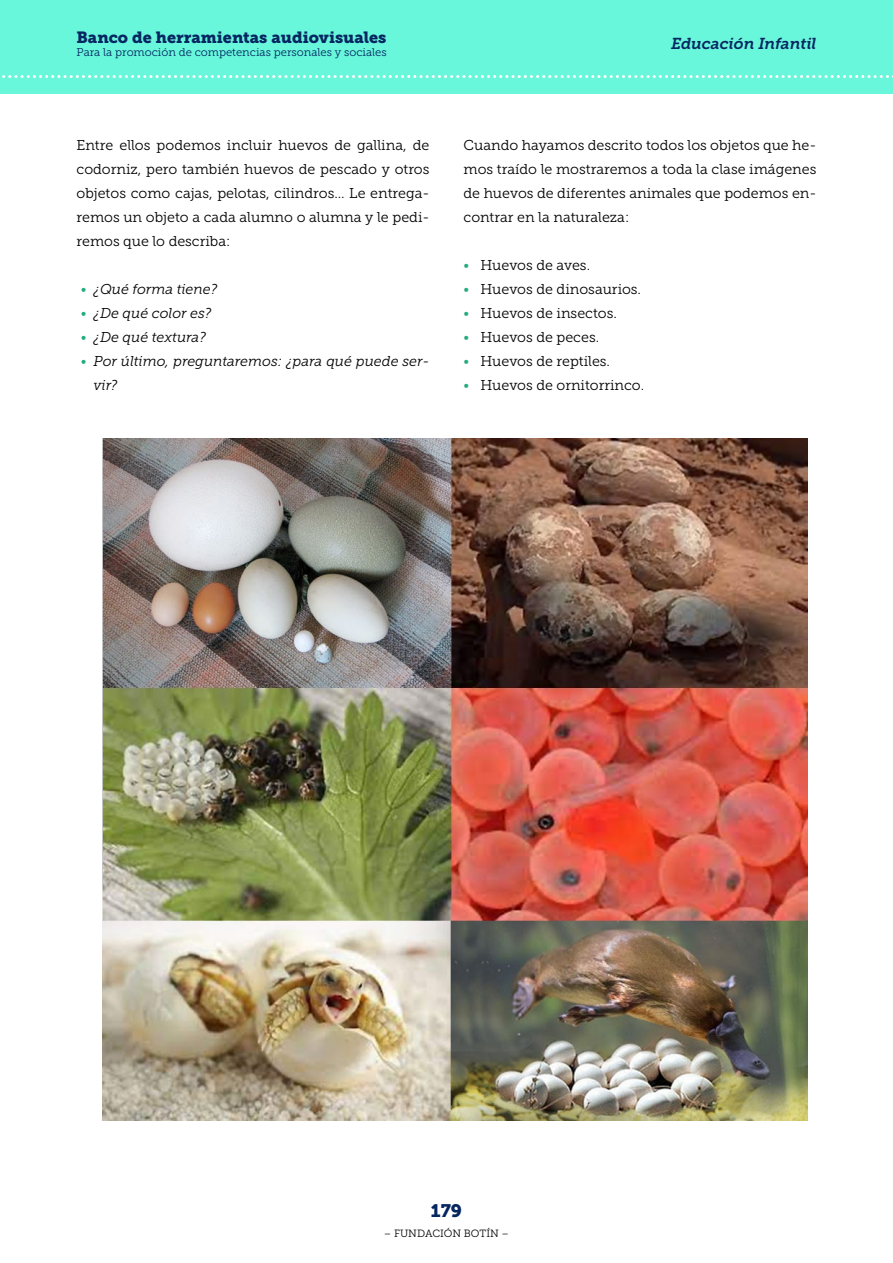
<style>
.page{position:relative;width:893px;height:1263px;background:#fff}
.page>*{position:absolute;margin:0;border:0;box-sizing:border-box;transform-origin:0 0}
.t1{font:18px "Museo Slab 900";color:#052661}
.t2{font:16.2px "Museo Slab 900";color:#052661}
.t3{font:italic 15.75px "Museo Slab 700";letter-spacing:-.005em;color:#052661}
.t4{font:14.25px/24px "Museo Slab 300";color:#000;text-align:justify}
.t5{font:italic 14.25px/24px "Museo Slab 300";color:#000}
.t6{font:11.25px "Museo Slab 300";color:#052661}
.t7{font:10.5px "Museo Slab 300";color:#000}
.s1{font-style:normal;color:#24ac7e}
.s2{color:#24ac7e}
</style>
<div class="page">
<div style="left:0;top:0;width:893px;height:94px;background:#69f7db"></div>
<svg style="left:2px;top:75px;width:891px;height:3px"></svg>
<img style="left:102px;top:438px;width:706px;height:683px">
<p class="t2" style="left:77px;top:28px;width:311px">Banco de herramientas audiovisuales</p>
<p class="t6" style="left:77px;top:46px;width:312px">Para la promoción de competencias personales y sociales</p>
<p class="t4" style="left:77px;top:133px;width:354px">Entre ellos podemos incluir huevos de gallina, de codorniz, pero también huevos de pescado y otros objetos como cajas, pelotas, cilindros… Le entrega&shy;remos un objeto a cada alumno o alumna y le pedi&shy;remos que lo describa:</p>
<p class="t5" style="left:81px;top:277px;width:138px"><span class="s1">•</span> ¿Qué forma tiene?</p>
<p class="t5" style="left:81px;top:301px;width:132px"><span class="s1">•</span> ¿De qué color es?</p>
<p class="t5" style="left:81px;top:325px;width:127px"><span class="s1">•</span> ¿De qué textura?</p>
<p class="t5" style="left:94px;top:349px;width:337px;text-indent:-13px"><span class="s1">•</span> Por último, preguntaremos: ¿para qué puede ser&shy;vir?</p>
<p class="t3" style="left:671px;top:34px;width:147px">Educación Infantil</p>
<p class="t4" style="left:463px;top:133px;width:354px">Cuando hayamos descrito todos los objetos que he&shy;mos traído le mostraremos a toda la clase imágenes de huevos de diferentes animales que podemos en&shy;contrar en la naturaleza:</p>
<p class="t4" style="left:463px;top:253px;width:128px"><span class="s2">•</span> Huevos de aves.</p>
<p class="t4" style="left:463px;top:277px;width:179px"><span class="s2">•</span> Huevos de dinosaurios.</p>
<p class="t4" style="left:463px;top:301px;width:155px"><span class="s2">•</span> Huevos de insectos.</p>
<p class="t4" style="left:463px;top:325px;width:137px"><span class="s2">•</span> Huevos de peces.</p>
<p class="t4" style="left:463px;top:349px;width:148px"><span class="s2">•</span> Huevos de reptiles.</p>
<p class="t4" style="left:463px;top:373px;width:182px"><span class="s2">•</span> Huevos de ornitorrinco.</p>
<p class="t1" style="left:431px;top:1201px;width:33px">179</p>
<p class="t7" style="left:384px;top:1227px;width:127px">– FUNDACIÓN BOTÍN –</p>
</div>
